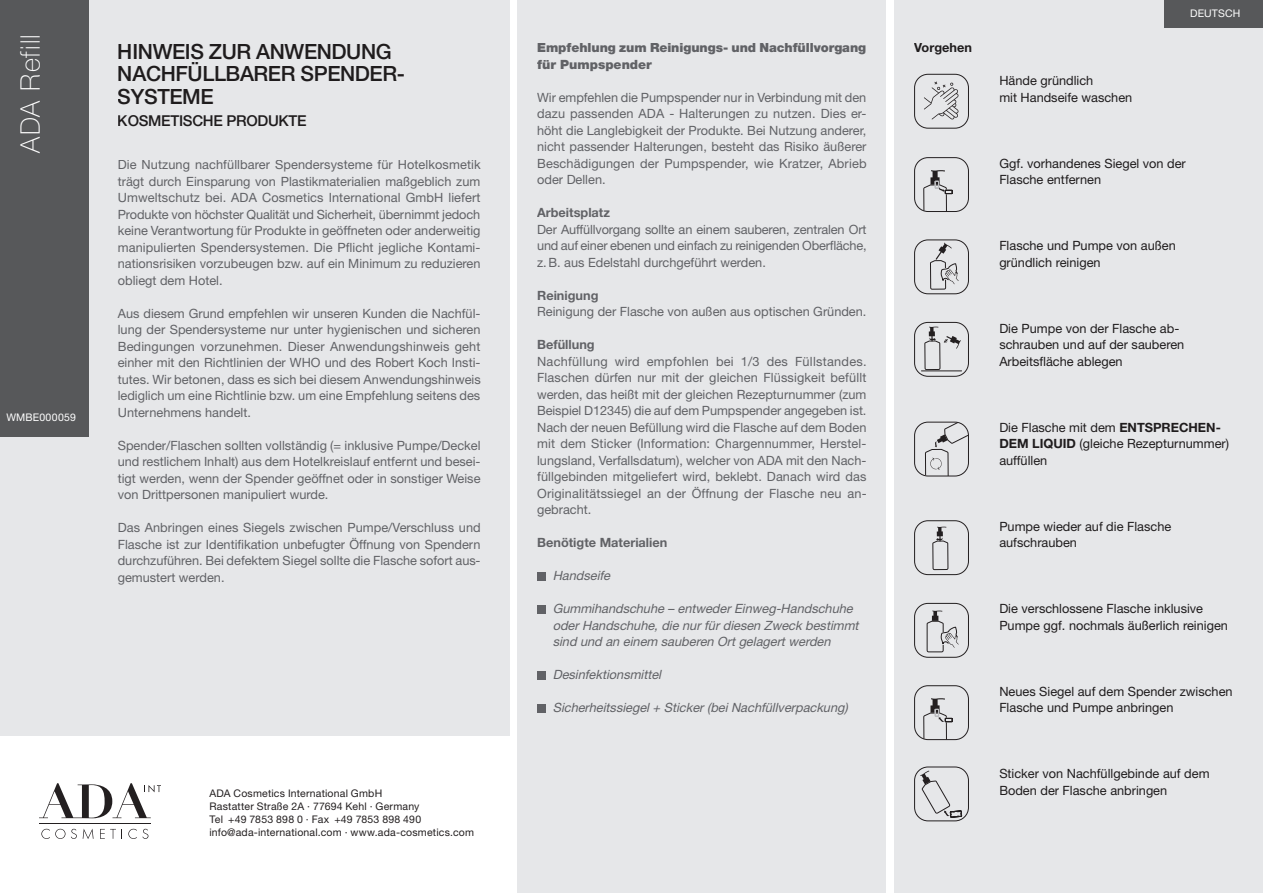
<style>
.page{position:relative;width:1263px;height:893px;background:#fff}
.page>*{position:absolute;margin:0;border:0;box-sizing:border-box;transform-origin:0 0}
.Produktbez-Customize{font:100 27px "Helvetica Neue LT";letter-spacing:.04em;color:#fff}
.t1{font:500 21px/22.5px "Helvetica Neue LT";letter-spacing:-.02em;color:#231f20}
.t2{font:500 15px "Helvetica Neue LT";letter-spacing:-.02em;color:#231f20}
.t3{font:12.75px/16.5px "Helvetica Neue";color:#6c6d70;text-align:justify}
.t4{font:12.75px/16.5px "Helvetica Neue";color:#231f20}
.t5{font:italic 12.75px/16.5px "Helvetica Neue East A";color:#6c6d70}
.t6{font:900 12.75px/16.5px "Helvetica Neue";letter-spacing:-.005em;color:#6c6d70}
.t7{font:700 12.75px "Helvetica Neue East A";color:#6c6d70}
.t8{font:700 12.75px "Helvetica Neue East A";color:#231f20}
.Fließtext{font:10.5px "Helvetica Neue";letter-spacing:.02em;color:#231f20}
.Fließtext-2{font:10.5px "Helvetica Neue";letter-spacing:.015em;color:#fff}
.s1{font-family:"Helvetica Neue East A";font-weight:700}
</style>
<div class="page">
<div style="left:518px;top:0;width:368px;height:893px;background:#e6e7e9"></div>
<div style="left:895px;top:0;width:368px;height:893px;background:#e6e7e9"></div>
<div style="left:0;top:0;width:509px;height:736px;background:#e6e7e9"></div>
<div style="left:1164px;top:0;width:99px;height:27px;background:#57585a"></div>
<div style="left:537px;top:572px;width:9px;height:8px;background:#616266"></div>
<div style="left:537px;top:605px;width:9px;height:8px;background:#616266"></div>
<div style="left:537px;top:671px;width:9px;height:8px;background:#616266"></div>
<div style="left:537px;top:704px;width:9px;height:8px;background:#616266"></div>
<div style="left:914px;top:74px;width:55px;height:54px;border:1px solid #231f20;border-radius:13px"></div>
<svg style="left:924px;top:82px;width:34px;height:37px"></svg>
<div style="left:914px;top:767px;width:55px;height:54px;border:1px solid #231f20;border-radius:13px"></div>
<svg style="left:920px;top:770px;width:42px;height:50px"></svg>
<div style="left:914px;top:240px;width:55px;height:54px;border:1px solid #231f20;border-radius:13px"></div>
<div style="left:914px;top:603px;width:55px;height:55px;border:1px solid #231f20;border-radius:13px"></div>
<div style="left:914px;top:322px;width:55px;height:55px;border:1px solid #231f20;border-radius:13px"></div>
<hr style="left:921px;top:371px;width:40px;height:1px;background:#231f20">
<div style="left:914px;top:520px;width:55px;height:55px;border:1px solid #231f20;border-radius:13px"></div>
<div style="left:914px;top:157px;width:55px;height:55px;border:1px solid #231f20;border-radius:13px"></div>
<svg style="left:923px;top:157px;width:29px;height:55px"></svg>
<div style="left:914px;top:685px;width:55px;height:55px;border:1px solid #231f20;border-radius:13px"></div>
<svg style="left:923px;top:527px;width:36px;height:214px"></svg>
<div style="left:914px;top:422px;width:55px;height:54px;border:1px solid #231f20;border-radius:13px"></div>
<svg style="left:924px;top:243px;width:45px;height:234px"></svg>
<div style="left:0;top:0;width:88px;height:436px;background:#57585a"></div>
<hr style="left:39px;top:823px;width:112px;height:1px;background:#231f20">
<svg style="left:41px;top:829px;width:36px;height:10px"></svg>
<svg style="left:83px;top:829px;width:11px;height:10px"></svg>
<svg style="left:100px;top:829px;width:16px;height:10px"></svg>
<svg style="left:128px;top:829px;width:20px;height:10px"></svg>
<svg style="left:39px;top:783px;width:122px;height:35px"></svg>
<p class="Produktbez-Customize" style="left:15px;top:153px;width:120px;rotate:-90deg">ADA Refill</p>
<p class="Fließtext-2" style="left:6px;top:411px;width:71px">WMBE000059</p>
<h2 class="t1" style="left:118px;top:40px;width:289px">HINWEIS ZUR ANWENDUNG<br>NACHFÜLLBARER SPENDER-<br>SYSTEME</h2>
<p class="t2" style="left:118px;top:112px;width:190px">KOSMETISCHE PRODUKTE</p>
<p class="t3" style="left:118px;top:156px;width:364px">Die Nutzung nachfüllbarer Spendersysteme für Hotelkosmetik trägt durch Einsparung von Plastikmaterialien maßgeblich zum Umweltschutz bei. ADA Cosmetics International GmbH liefert Produkte von höchster Qualität und Sicherheit, übernimmt jedoch keine Verantwortung für Produkte in geöffneten oder anderweitig manipulierten Spendersystemen. Die Pflicht jegliche Kontami&shy;nationsrisiken vorzubeugen bzw. auf ein Minimum zu reduzieren obliegt dem Hotel.</p>
<p class="t3" style="left:118px;top:305px;width:364px">Aus diesem Grund empfehlen wir unseren Kunden die Nachfül&shy;lung der Spendersysteme nur unter hygienischen und sicheren Bedingungen vorzunehmen. Dieser Anwendungshinweis geht einher mit den Richtlinien der WHO und des Robert Koch Insti&shy;tutes. Wir betonen, dass es sich bei diesem Anwendungshinweis lediglich um eine Richtlinie bzw. um eine Empfehlung seitens des Unternehmens handelt.</p>
<p class="t3" style="left:118px;top:437px;width:364px">Spender/Flaschen sollten vollständig (= inklusive Pumpe/Deckel und restlichem Inhalt) aus dem Hotelkreislauf entfernt und besei&shy;tigt werden, wenn der Spender geöffnet oder in sonstiger Weise von Drittpersonen manipuliert wurde.</p>
<p class="t3" style="left:118px;top:519px;width:364px">Das Anbringen eines Siegels zwischen Pumpe/Verschluss und Flasche ist zur Identifikation unbefugter Öffnung von Spendern durchzuführen. Bei defektem Siegel sollte die Flasche sofort aus&shy;gemustert werden.</p>
<p class="Fließtext" style="left:209px;top:787px;width:174px">ADA Cosmetics International GmbH</p>
<p class="Fließtext" style="left:209px;top:800px;width:212px">Rastatter Straße 2A · 77694 Kehl · Germany</p>
<p class="Fließtext" style="left:209px;top:813px;width:213px">Tel +49 7853 898 0 · Fax +49 7853 898 490</p>
<p class="Fließtext" style="left:209px;top:826px;width:266px">info@ada-international.com · www.ada-cosmetics.com</p>
<p class="t6" style="left:537px;top:39px;width:331px">Empfehlung zum Reinigungs- und Nachfüllvorgang für Pumpspender</p>
<p class="t3" style="left:537px;top:89px;width:331px">Wir empfehlen die Pumpspender nur in Verbindung mit den dazu passenden ADA - Halterungen zu nutzen. Dies er&shy;höht die Langlebigkeit der Produkte. Bei Nutzung anderer, nicht passender Halterungen, besteht das Risiko äußerer Beschädigungen der Pumpspender, wie Kratzer, Abrieb oder Dellen.</p>
<p class="t7" style="left:537px;top:205px;width:74px">Arbeitsplatz</p>
<p class="t3" style="left:537px;top:221px;width:331px">Der Auffüllvorgang sollte an einem sauberen, zentralen Ort und auf einer ebenen und einfach zu reinigenden Oberfläche, z.B. aus Edelstahl durchgeführt werden.</p>
<p class="t7" style="left:537px;top:287px;width:63px">Reinigung</p>
<p class="t3" style="left:537px;top:303px;width:331px">Reinigung der Flasche von außen aus optischen Gründen.</p>
<p class="t7" style="left:537px;top:337px;width:59px">Befüllung</p>
<p class="t3" style="left:537px;top:353px;width:331px">Nachfüllung wird empfohlen bei 1/3 des Füllstandes.<br>Flaschen dürfen nur mit der gleichen Flüssigkeit befüllt werden, das heißt mit der gleichen Rezepturnummer (zum Beispiel D12345) die auf dem Pumpspender angegeben ist.<br>Nach der neuen Befüllung wird die Flasche auf dem Boden mit dem Sticker (Information: Chargennummer, Herstel&shy;lungsland, Verfallsdatum), welcher von ADA mit den Nach&shy;füllgebinden mitgeliefert wird, beklebt. Danach wird das Originalitätssiegel an der Öffnung der Flasche neu an&shy;gebracht.</p>
<p class="t7" style="left:537px;top:535px;width:132px">Benötigte Materialien</p>
<p class="t5" style="left:553px;top:568px;width:59px">Handseife</p>
<p class="t5" style="left:553px;top:601px;width:307px">Gummihandschuhe – entweder Einweg-Handschuhe oder Handschuhe, die nur für diesen Zweck bestimmt sind und an einem sauberen Ort gelagert werden</p>
<p class="t5" style="left:553px;top:667px;width:110px">Desinfektionsmittel</p>
<p class="t5" style="left:553px;top:700px;width:297px">Sicherheitssiegel + Sticker (bei Nachfüllverpackung)</p>
<p class="t8" style="left:914px;top:40px;width:59px">Vorgehen</p>
<p class="t4" style="left:999px;top:72px;width:134px">Hände gründlich<br>mit Handseife waschen</p>
<p class="Fließtext-2" style="left:1190px;top:7px;width:52px">DEUTSCH</p>
<p class="t4" style="left:999px;top:155px;width:188px">Ggf. vorhandenes Siegel von der<br>Flasche entfernen</p>
<p class="t4" style="left:999px;top:237px;width:178px">Flasche und Pumpe von außen gründlich reinigen</p>
<p class="t4" style="left:999px;top:320px;width:186px">Die Pumpe von der Flasche ab&shy;schrauben und auf der sauberen<br>Arbeitsfläche ablegen</p>
<p class="t4" style="left:999px;top:419px;width:231px">Die Flasche mit dem <span class="s1">ENTSPRECHEN-<br>DEM LIQUID</span> (gleiche Rezepturnummer) auffüllen</p>
<p class="t4" style="left:999px;top:518px;width:173px">Pumpe wieder auf die Flasche aufschrauben</p>
<p class="t4" style="left:999px;top:600px;width:230px">Die verschlossene Flasche inklusive<br>Pumpe ggf. nochmals äußerlich reinigen</p>
<p class="t4" style="left:999px;top:683px;width:235px">Neues Siegel auf dem Spender zwischen<br>Flasche und Pumpe anbringen</p>
<p class="t4" style="left:999px;top:765px;width:212px">Sticker von Nachfüllgebinde auf dem<br>Boden der Flasche anbringen</p>
</div>
